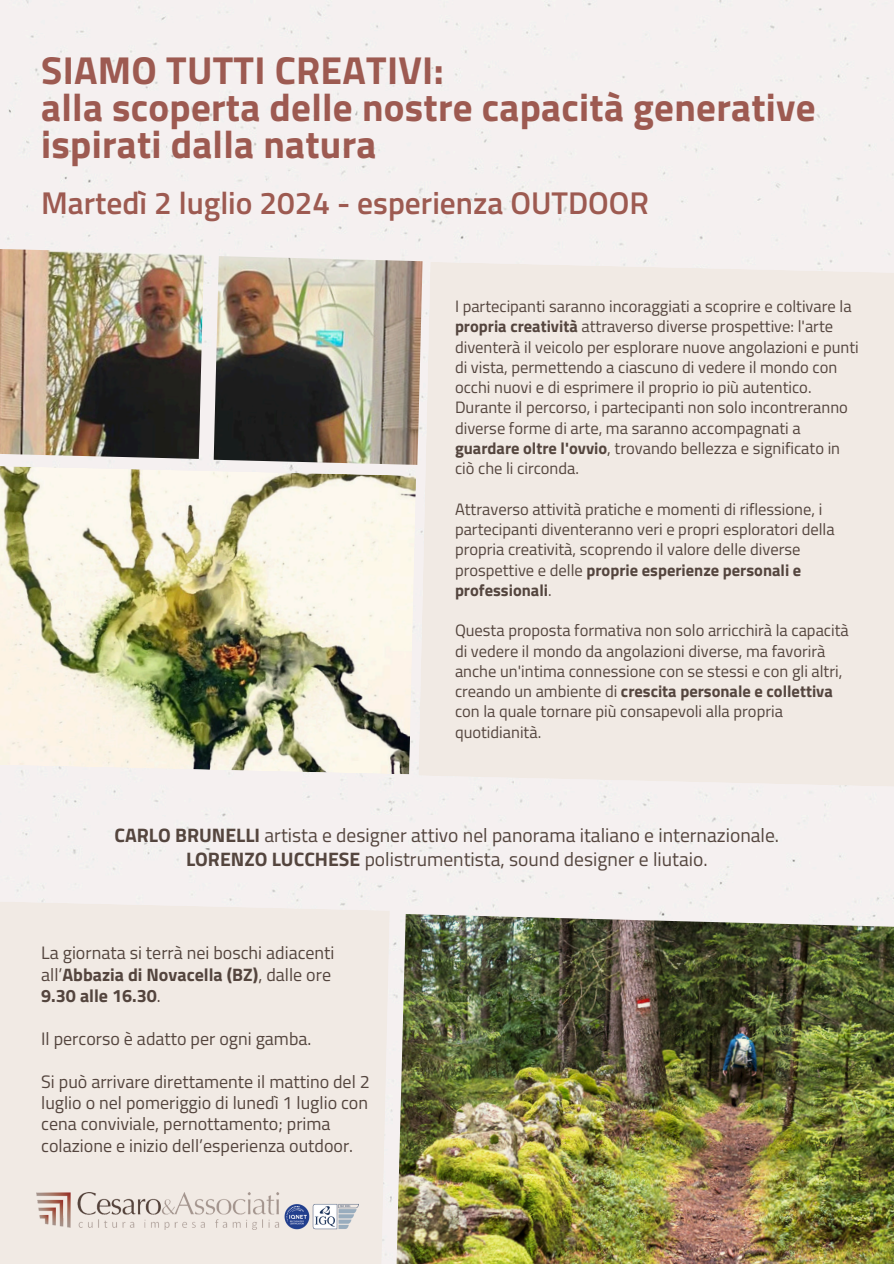
<style>
.page{position:relative;width:894px;height:1264px;background:#fff}
.page>*{position:absolute;margin:0;border:0;box-sizing:border-box;transform-origin:0 0}
.t1{font:700 39px/37.2px "Titillium Web";letter-spacing:.005em;color:#9d5a51}
.t2{font:600 31.5px "Titillium Web";color:#9d5a51}
.t3{font:19.5px/23.7px "Titillium Web";color:#54453e;text-align:center}
.t4{font:18px/21.5px "Titillium Web";color:#54453e}
.t5{font:16.5px/20.2px "Titillium Web";color:#54453e}
.s1{font-weight:700}
</style>
<div class="page">
<div style="left:0;top:0;width:893px;height:1263px;background:#f5f0f0"></div>
<div style="left:418px;top:262px;width:475px;height:526px;background:#f1eae4"></div>
<div style="left:0;top:893px;width:389px;height:370px;background:#f1eae4"></div>
<img style="left:396px;top:914px;width:497px;height:349px">
<img style="left:36px;top:1192px;width:322px;height:37px">
<img style="left:214px;top:256px;width:208px;height:209px">
<img style="left:0;top:249px;width:204px;height:210px">
<img style="left:0;top:465px;width:416px;height:309px">
<h1 class="t1" style="left:41px;top:50px;width:775px">SIAMO TUTTI CREATIVI:<br>alla scoperta delle nostre capacità generative ispirati dalla natura</h1>
<p class="t2" style="left:41px;top:178px;width:609px">Martedì 2 luglio 2024 - esperienza OUTDOOR</p>
<p class="t5" style="left:455px;top:296px;width:405px">I partecipanti saranno incoraggiati a scoprire e coltivare la <span class="s1">propria creatività</span> attraverso diverse prospettive: l'arte diventerà il veicolo per esplorare nuove angolazioni e punti di vista, permettendo a ciascuno di vedere il mondo con occhi nuovi e di esprimere il proprio io più autentico.<br>Durante il percorso, i partecipanti non solo incontreranno diverse forme di arte, ma saranno accompagnati a <span class="s1">guardare oltre l'ovvio</span>, trovando bellezza e significato in ciò che li circonda.</p>
<p class="t5" style="left:455px;top:498px;width:381px">Attraverso attività pratiche e momenti di riflessione, i partecipanti diventeranno veri e propri esploratori della propria creatività, scoprendo il valore delle diverse prospettive e delle <span class="s1">proprie esperienze personali e professionali</span>.</p>
<h3 class="t5" style="left:455px;top:620px;width:395px">Questa proposta formativa non solo arricchirà la capacità di vedere il mondo da angolazioni diverse, ma favorirà anche un'intima connessione con se stessi e con gli altri, creando un ambiente di <span class="s1">crescita personale e collettiva </span>con la quale tornare più consapevoli alla propria quotidianità.</h3>
<p class="t3" style="left:114px;top:822px;width:666px"><span class="s1">CARLO BRUNELLI</span> artista e designer attivo nel panorama italiano e internazionale.<br><span class="s1">LORENZO LUCCHESE</span> polistrumentista, sound designer e liutaio.</p>
<h3 class="t4" style="left:41px;top:942px;width:295px">La giornata si terrà nei boschi adiacenti all’<span class="s1">Abbazia di Novacella (BZ)</span>, dalle ore<br><span class="s1">9.30 alle 16.30</span>.</h3>
<h3 class="t4" style="left:41px;top:1027px;width:271px">Il percorso è adatto per ogni gamba.</h3>
<p class="t4" style="left:41px;top:1070px;width:330px">Si può arrivare direttamente il mattino del 2 luglio o nel pomeriggio di lunedì 1 luglio con cena conviviale, pernottamento; prima colazione e inizio dell’esperienza outdoor.</p>
</div>
